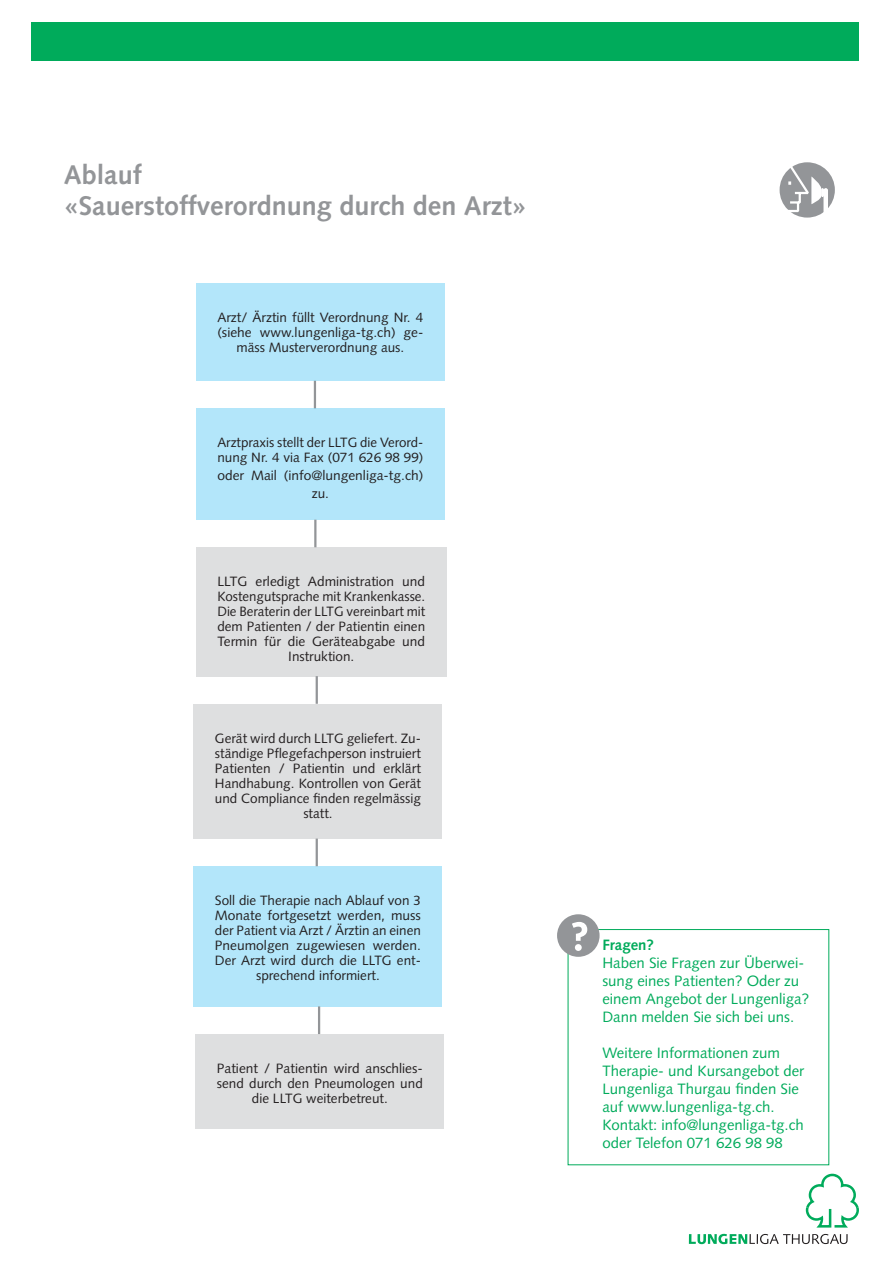
<style>
.page{position:relative;width:893px;height:1263px;background:#fff}
.page>*{position:absolute;margin:0;border:0;box-sizing:border-box;transform-origin:0 0}
._3_lead_14pt_bold{font:700 27px "Syntax LT Std";color:#939598}
._6_link_10pt{font:15px/18px "Syntax LT Std";color:#00ab5b}
._6_link_10pt-2{font:700 15px "Syntax LT Std";color:#00ab5b}
._6_link_8pt{font:13.5px/15px "Syntax LT Std";color:#231f20;text-align:center}
</style>
<div class="page">
<div style="left:31px;top:22px;width:828px;height:38px;background:#00ab5b"></div>
<svg style="left:689px;top:1234px;width:159px;height:10px"></svg>
<svg style="left:806px;top:1174px;width:53px;height:53px"></svg>
<hr style="left:314px;top:381px;width:2px;height:27px;background:#939598">
<div style="left:196px;top:283px;width:249px;height:98px;background:#b3e6fa"></div>
<div style="left:196px;top:408px;width:249px;height:111px;background:#b3e6fa"></div>
<div style="left:196px;top:547px;width:250px;height:129px;background:#dedfe0"></div>
<div style="left:194px;top:704px;width:248px;height:134px;background:#dedfe0"></div>
<div style="left:194px;top:866px;width:248px;height:140px;background:#b3e6fa"></div>
<hr style="left:314px;top:520px;width:2px;height:27px;background:#939598">
<hr style="left:316px;top:676px;width:2px;height:28px;background:#939598">
<hr style="left:316px;top:838px;width:2px;height:28px;background:#939598">
<div style="left:557px;top:914px;width:43px;height:43px;background:#939598;border-radius:50%"></div>
<svg style="left:572px;top:922px;width:27px;height:32px"></svg>
<div style="left:196px;top:1034px;width:248px;height:94px;background:#dedfe0"></div>
<hr style="left:318px;top:1006px;width:2px;height:28px;background:#939598">
<div style="left:780px;top:162px;width:55px;height:56px;background:#939598;border-radius:50%"></div>
<div style="left:823px;top:188px;width:5px;height:28px;background:#fff;border-radius:2px"></div>
<svg style="left:783px;top:162px;width:41px;height:51px"></svg>
<p class="_3_lead_14pt_bold" style="left:64px;top:159px;width:80px">Ablauf</p>
<p class="_3_lead_14pt_bold" style="left:64px;top:191px;width:465px">«Sauerstoffverordnung durch den Arzt»</p>
<p class="_6_link_8pt" style="left:217px;top:310px;width:208px">Arzt/ Ärztin füllt Verordnung Nr. 4 (siehe www.lungenliga-tg.ch) ge&shy;mäss Musterverordnung aus.</p>
<p class="_6_link_8pt" style="left:217px;top:435px;width:208px;text-align:left">Arztpraxis stellt der LLTG die Verord&shy;nung Nr. 4 via Fax (071 626 98 99)</p>
<p class="_6_link_8pt" style="left:217px;top:467px;width:207px;line-height:18px">oder Mail (info@lungenliga-tg.ch) zu.</p>
<p class="_6_link_8pt" style="left:217px;top:574px;width:209px">LLTG erledigt Administration und<br>Kostengutsprache mit Krankenkasse.<br>Die Beraterin der LLTG vereinbart mit dem Patienten / der Patientin einen<br>Termin für die Geräteabgabe und<br>Instruktion.</p>
<p class="_6_link_8pt" style="left:215px;top:731px;width:208px">Gerät wird durch LLTG geliefert. Zu&shy;ständige Pflegefachperson instruiert<br>Patienten / Patientin und erklärt<br>Handhabung. Kontrollen von Gerät und Compliance finden regelmässig statt.</p>
<p class="_6_link_8pt" style="left:215px;top:893px;width:208px">Soll die Therapie nach Ablauf von 3<br>Monate fortgesetzt werden, muss der Patient via Arzt / Ärztin an einen<br>Pneumolgen zugewiesen werden.<br>Der Arzt wird durch die LLTG ent&shy;sprechend informiert.</p>
<p class="_6_link_8pt" style="left:217px;top:1061px;width:207px">Patient / Patientin wird anschlies&shy;send durch den Pneumologen und die LLTG weiterbetreut.</p>
<p class="_6_link_10pt-2" style="left:602px;top:936px;width:53px">Fragen?</p>
<p class="_6_link_10pt" style="left:602px;top:953px;width:208px">Haben Sie Fragen zur Überwei&shy;sung eines Patienten? Oder zu einem Angebot der Lungenliga?<br>Dann melden Sie sich bei uns.</p>
<p class="_6_link_10pt" style="left:602px;top:1043px;width:179px">Weitere Informationen zum</p>
<p class="_6_link_10pt" style="left:602px;top:1061px;width:203px">Therapie- und Kursangebot der<br>Lungenliga Thurgau finden Sie auf www.lungenliga-tg.ch.</p>
<p class="_6_link_10pt" style="left:602px;top:1115px;width:203px">Kontakt: info@lungenliga-tg.ch oder Telefon 071 626 98 98</p>
</div>
